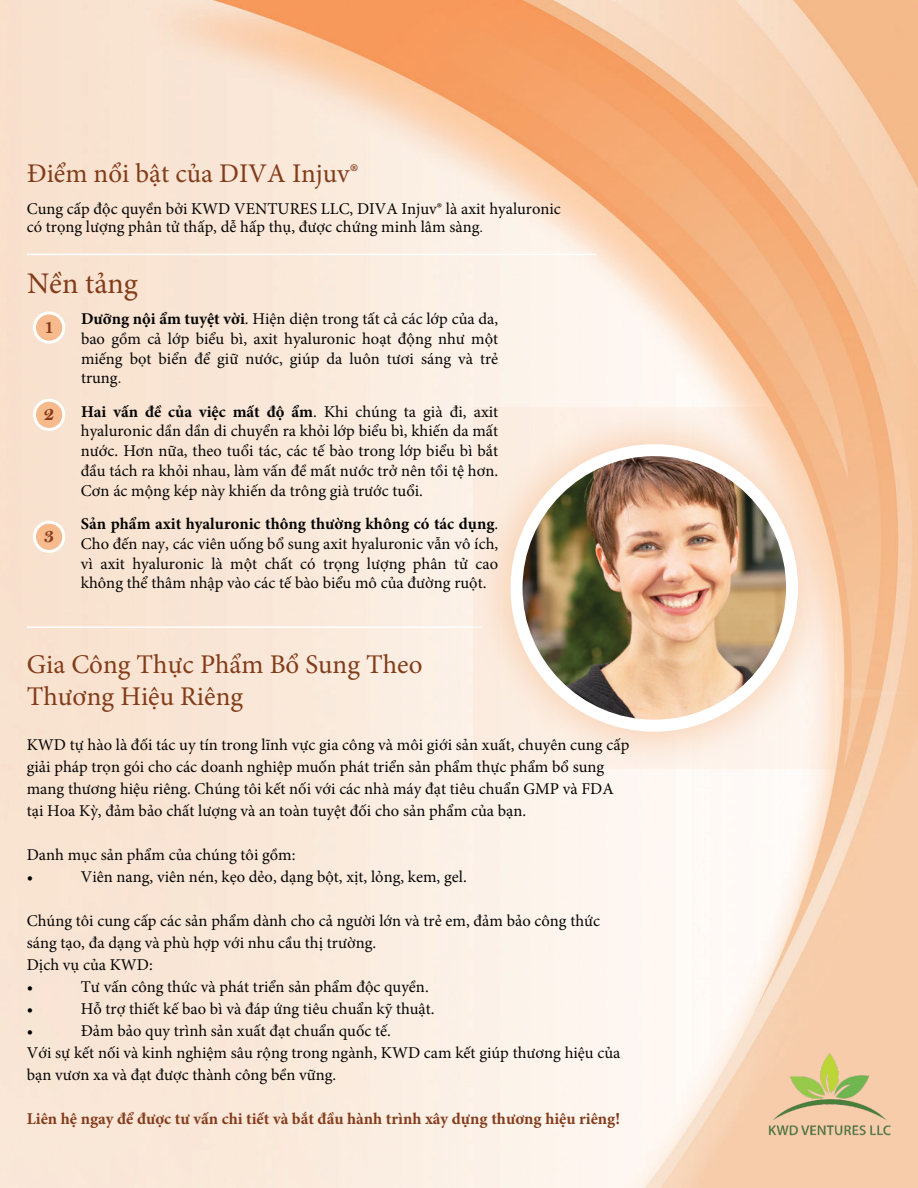
<style>
.page{position:relative;width:918px;height:1188px;background:#fff}
.page>*{position:absolute;margin:0;border:0;box-sizing:border-box;transform-origin:0 0}
.t1{font:30px "Minion Pro";color:#823c1a}
.t2{font:27px/32.4px "Minion Pro";color:#823c1a}
.t3{font:21px "Bell MT Bold";color:#823c1a}
.t4{font:16.5px/19.8px "Minion Pro";color:#050504}
.t5{font:700 16.5px "Minion Pro";color:#833c1b}
.s1{font-family:"Bell"}
.s2{font-weight:700}
</style>
<div class="page">
<img style="left:0;top:0;width:918px;height:1188px">
<hr style="left:27px;top:254px;width:569px;height:1px;background:#fff">
<hr style="left:27px;top:626px;width:455px;height:2px;background:#fff">
<svg style="left:473px;top:407px;width:362px;height:362px;background:#fbe6d6"></svg>
<img style="left:517px;top:450px;width:275px;height:276px;border-radius:138px">
<div style="left:511px;top:444px;width:287px;height:288px;border:12px solid #fff;border-radius:50%"></div>
<div style="left:34px;top:313px;width:30px;height:29px;background:#f6ba8d;border-radius:50%"></div>
<div style="left:33px;top:311px;width:32px;height:33px;border:3px solid #fff;border-radius:50%"></div>
<div style="left:34px;top:400px;width:30px;height:29px;background:#f6ba8d;border-radius:50%"></div>
<div style="left:33px;top:399px;width:32px;height:32px;border:3px solid #fff;border-radius:50%"></div>
<div style="left:34px;top:522px;width:30px;height:29px;background:#f6ba8d;border-radius:50%"></div>
<div style="left:33px;top:521px;width:32px;height:32px;border:3px solid #fff;border-radius:50%"></div>
<img style="left:744px;top:1028px;width:170px;height:158px">
<h2 class="t2" style="left:27px;top:158px;width:333px">Điểm nổi bật của DIVA Injuv®</h2>
<p class="t4" style="left:27px;top:199px;width:536px;line-height:18.3px">Cung cấp độc quyền bởi KWD VENTURES LLC, DIVA Injuv® là axit hyaluronic có trọng lượng phân tử thấp, dễ hấp thụ, được chứng minh lâm sàng<span class="s1">.</span></p>
<h1 class="t1" style="left:27px;top:264px;width:113px">Nền tảng</h1>
<p class="t4" style="left:81px;top:309px;width:419px;text-align:justify"><span class="s2">Dưỡng nội ẩm tuyệt vời</span>. Hiện diện trong tất cả các lớp của da, bao gồm cả lớp biểu bì, axit hyaluronic hoạt động như một miếng bọt biển để giữ nước, giúp da luôn tươi sáng và trẻ trung<span class="s1">.</span></p>
<p class="t4" style="left:81px;top:402px;width:419px;text-align:justify"><span class="s2">Hai vấn đề của việc mất độ ẩm</span>. Khi chúng ta già đi, axit hyaluronic dần dần di chuyển ra khỏi lớp biểu bì, khiến da mất nước. Hơn nữa, theo tuổi tác, các tế bào trong lớp biểu bì bắt đầu tách ra khỏi nhau, làm vấn đề mất nước trở nên tồi tệ hơn.<br>Cơn ác mộng kép này khiến da trông già trước tuổi.</p>
<p class="t4" style="left:81px;top:514px;width:419px;text-align:justify"><span class="s2">Sản phẩm axit hyaluronic thông thường không có tác dụng</span>.<br>Cho đến nay, các viên uống bổ sung axit hyaluronic vẫn vô ích, vì axit hyaluronic là một chất có trọng lượng phân tử cao không thể thâm nhập vào các tế bào biểu mô của đường ruột.</p>
<p class="t3" style="left:44px;top:314px;width:13px">1</p>
<p class="t3" style="left:44px;top:401px;width:13px">2</p>
<p class="t3" style="left:44px;top:523px;width:13px">3</p>
<h2 class="t2" style="left:27px;top:648px;width:397px">Gia Công Thực Phẩm Bổ Sung Theo<br>Thương Hiệu Riêng</h2>
<p class="t4" style="left:27px;top:734px;width:604px;line-height:22px">KWD tự hào là đối tác uy tín trong lĩnh vực gia công và môi giới sản xuất, chuyên cung cấp giải pháp trọn gói cho các doanh nghiệp muốn phát triển sản phẩm thực phẩm bổ sung mang thương hiệu riêng. Chúng tôi kết nối với các nhà máy đạt tiêu chuẩn GMP và FDA tại Hoa Kỳ, đảm bảo chất lượng và an toàn tuyệt đối cho sản phẩm của bạn.</p>
<p class="t4" style="left:27px;top:844px;width:270px;line-height:22px">Danh mục sản phẩm của chúng tôi gồm: •</p>
<p class="t4" style="left:81px;top:867px;width:388px">Viên nang, viên nén, kẹo dẻo, dạng bột, xịt, lỏng, kem, gel.</p>
<p class="t4" style="left:27px;top:910px;width:575px;line-height:22px">Chúng tôi cung cấp các sản phẩm dành cho cả người lớn và trẻ em, đảm bảo công thức sáng tạo, đa dạng và phù hợp với nhu cầu thị trường.<br>Dịch vụ của KWD:<br>•</p>
<p class="t4" style="left:81px;top:977px;width:349px">Tư vấn công thức và phát triển sản phẩm độc quyền.</p>
<p class="t4" style="left:27px;top:999px;width:8px">•</p>
<p class="t4" style="left:81px;top:999px;width:355px">Hỗ trợ thiết kế bao bì và đáp ứng tiêu chuẩn kỹ thuật.</p>
<p class="t4" style="left:27px;top:1021px;width:8px">•</p>
<p class="t4" style="left:27px;top:1020px;width:595px;line-height:22px;text-indent:54px">Đảm bảo quy trình sản xuất đạt chuẩn quốc tế.<br>Với sự kết nối và kinh nghiệm sâu rộng trong ngành, KWD cam kết giúp thương hiệu của bạn vươn xa và đạt được thành công bền vững.</p>
<p class="t5" style="left:27px;top:1107px;width:595px">Liên hệ ngay để được tư vấn chi tiết và bắt đầu hành trình xây dựng thương hiệu riêng!</p>
</div>
